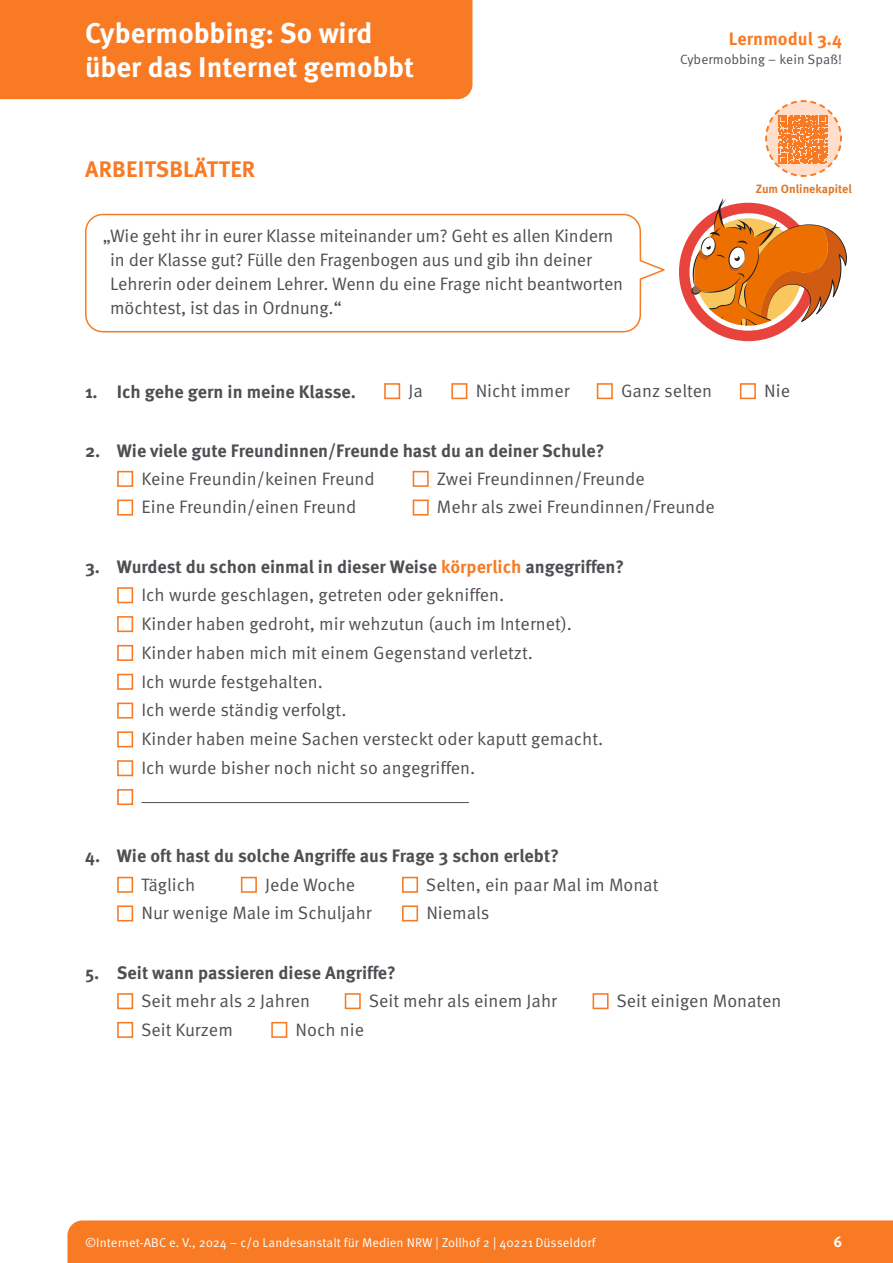
<style>
.page{position:relative;width:893px;height:1263px;background:#fff}
.page>*{position:absolute;margin:0;border:0;box-sizing:border-box;transform-origin:0 0}
.t1{font:700 28.5px/34.2px "Meta Pro";color:#fff}
.t2{font:700 22.5px "Meta Pro";letter-spacing:.01em;color:#f87b24}
.t3{font:18px/28.8px "Meta Pro Norm";color:#504e53}
.t4{font:700 18px "Meta Pro";color:#504e53}
.t5{font:700 18px "Meta Pro";letter-spacing:.005em;color:#f87b24}
.t6{font:700 15px "Meta Pro";color:#fff}
.t7{font:13.5px "Meta Pro Norm";letter-spacing:.005em;color:#504e53}
.t8{font:12.75px "Meta Pro Norm";letter-spacing:.005em;color:#fff}
.t9{font:700 12px "Meta Pro";color:#e07727}
.s1{color:#f87b24}
</style>
<div class="page">
<div style="left:0;top:0;width:472px;height:99px;background:#f87b24"></div>
<div style="left:68px;top:1220px;width:825px;height:43px;background:#f87b24"></div>
<div style="left:117px;top:471px;width:16px;height:16px;border:2px solid #f87b24"></div>
<div style="left:413px;top:471px;width:16px;height:16px;border:2px solid #f87b24"></div>
<div style="left:117px;top:500px;width:16px;height:16px;border:2px solid #f87b24"></div>
<div style="left:413px;top:500px;width:16px;height:16px;border:2px solid #f87b24"></div>
<div style="left:384px;top:383px;width:16px;height:16px;border:2px solid #f87b24"></div>
<div style="left:451px;top:383px;width:16px;height:16px;border:2px solid #f87b24"></div>
<div style="left:597px;top:383px;width:16px;height:16px;border:2px solid #f87b24"></div>
<div style="left:740px;top:383px;width:16px;height:16px;border:2px solid #f87b24"></div>
<div style="left:117px;top:587px;width:16px;height:16px;border:2px solid #f87b24"></div>
<div style="left:117px;top:645px;width:16px;height:16px;border:2px solid #f87b24"></div>
<div style="left:117px;top:616px;width:16px;height:16px;border:2px solid #f87b24"></div>
<div style="left:117px;top:674px;width:16px;height:16px;border:2px solid #f87b24"></div>
<div style="left:117px;top:702px;width:16px;height:17px;border:2px solid #f87b24"></div>
<div style="left:117px;top:731px;width:16px;height:16px;border:2px solid #f87b24"></div>
<div style="left:117px;top:760px;width:16px;height:16px;border:2px solid #f87b24"></div>
<div style="left:117px;top:789px;width:16px;height:16px;border:2px solid #f87b24"></div>
<hr style="left:141px;top:802px;width:328px;height:1px;background:#504e53">
<div style="left:117px;top:877px;width:16px;height:16px;border:2px solid #f87b24"></div>
<div style="left:241px;top:877px;width:16px;height:16px;border:2px solid #f87b24"></div>
<div style="left:117px;top:905px;width:16px;height:16px;border:2px solid #f87b24"></div>
<div style="left:402px;top:905px;width:16px;height:16px;border:2px solid #f87b24"></div>
<div style="left:402px;top:877px;width:16px;height:16px;border:2px solid #f87b24"></div>
<div style="left:117px;top:1022px;width:16px;height:16px;border:2px solid #f87b24"></div>
<div style="left:271px;top:1022px;width:16px;height:16px;border:2px solid #f87b24"></div>
<div style="left:117px;top:993px;width:16px;height:16px;border:2px solid #f87b24"></div>
<div style="left:345px;top:993px;width:16px;height:16px;border:2px solid #f87b24"></div>
<div style="left:593px;top:993px;width:16px;height:16px;border:2px solid #f87b24"></div>
<svg style="left:765px;top:100px;width:77px;height:77px"></svg>
<svg style="left:85px;top:213px;width:580px;height:120px"></svg>
<div style="left:679px;top:203px;width:138px;height:138px;background:#e8443d;border-radius:50%"></div>
<svg style="left:682px;top:198px;width:165px;height:132px"></svg>
<h1 class="t1" style="left:85px;top:14px;width:331px">Cybermobbing: So wird über das Internet gemobbt</h1>
<p class="t2" style="left:85px;top:151px;width:172px">ARBEITSBLÄTTER</p>
<p class="t3" style="left:110px;top:223px;width:514px;line-height:24px;text-indent:-7px">„Wie geht ihr in eurer Klasse miteinander um? Geht es allen Kindern in der Klasse gut? Fülle den Fragenbogen aus und gib ihn deiner Lehrerin oder deinem Lehrer. Wenn du eine Frage nicht beantworten möchtest, ist das in Ordnung.“</p>
<p class="t5" style="left:729px;top:24px;width:115px">Lernmodul 3.4</p>
<p class="t7" style="left:680px;top:49px;width:164px">Cybermobbing – kein Spaß!</p>
<p class="t9" style="left:756px;top:180px;width:98px">Zum Onlinekapitel</p>
<p class="t4" style="left:85px;top:377px;width:272px">1. Ich gehe gern in meine Klasse.</p>
<p class="t3" style="left:408px;top:375px;width:16px">Ja</p>
<p class="t3" style="left:476px;top:375px;width:96px">Nicht immer</p>
<p class="t3" style="left:621px;top:375px;width:93px">Ganz selten</p>
<p class="t3" style="left:764px;top:375px;width:27px">Nie</p>
<p class="t4" style="left:85px;top:436px;width:521px">2. Wie viele gute Freundinnen/Freunde hast du an deiner Schule?</p>
<p class="t3" style="left:141px;top:463px;width:235px">Keine Freundin/keinen Freund</p>
<p class="t3" style="left:437px;top:463px;width:210px">Zwei Freundinnen/Freunde</p>
<p class="t3" style="left:141px;top:492px;width:216px">Eine Freundin/einen Freund</p>
<p class="t3" style="left:437px;top:492px;width:279px">Mehr als zwei Freundinnen/Freunde</p>
<p class="t4" style="left:85px;top:553px;width:541px">3. Wurdest du schon einmal in dieser Weise <span class="s1">körperlich</span> angegriffen?</p>
<p class="t3" style="left:141px;top:579px;width:364px">Ich wurde geschlagen, getreten oder gekniffen.</p>
<p class="t3" style="left:141px;top:608px;width:432px">Kinder haben gedroht, mir wehzutun (auch im Internet).</p>
<p class="t3" style="left:141px;top:637px;width:393px">Kinder haben mich mit einem Gegenstand verletzt.</p>
<p class="t3" style="left:141px;top:666px;width:463px">Ich wurde festgehalten.<br>Ich werde ständig verfolgt.<br>Kinder haben meine Sachen versteckt oder kaputt gemacht.<br>Ich wurde bisher noch nicht so angegriffen.</p>
<p class="t4" style="left:85px;top:842px;width:475px">4. Wie oft hast du solche Angriffe aus Frage 3 schon erlebt?</p>
<p class="t3" style="left:141px;top:869px;width:56px">Täglich</p>
<p class="t3" style="left:141px;top:869px;width:232px;text-indent:124px">Jede Woche<br>Nur wenige Male im Schuljahr</p>
<p class="t3" style="left:426px;top:869px;width:234px">Selten, ein paar Mal im Monat</p>
<p class="t3" style="left:426px;top:897px;width:65px">Niemals</p>
<p class="t4" style="left:85px;top:958px;width:312px">5. Seit wann passieren diese Angriffe?</p>
<p class="t3" style="left:141px;top:1014px;width:93px">Seit Kurzem</p>
<p class="t3" style="left:296px;top:1014px;width:70px">Noch nie</p>
<p class="t3" style="left:141px;top:985px;width:171px">Seit mehr als 2 Jahren</p>
<p class="t3" style="left:369px;top:985px;width:190px">Seit mehr als einem Jahr</p>
<p class="t3" style="left:616px;top:985px;width:167px">Seit einigen Monaten</p>
<p class="t8" style="left:85px;top:1232px;width:512px">©Internet-ABC e. V., 2024 – c/o Landesanstalt für Medien NRW | Zollhof 2 | 40221 Düsseldorf</p>
<p class="t6" style="left:833px;top:1230px;width:10px">6</p>
</div>
